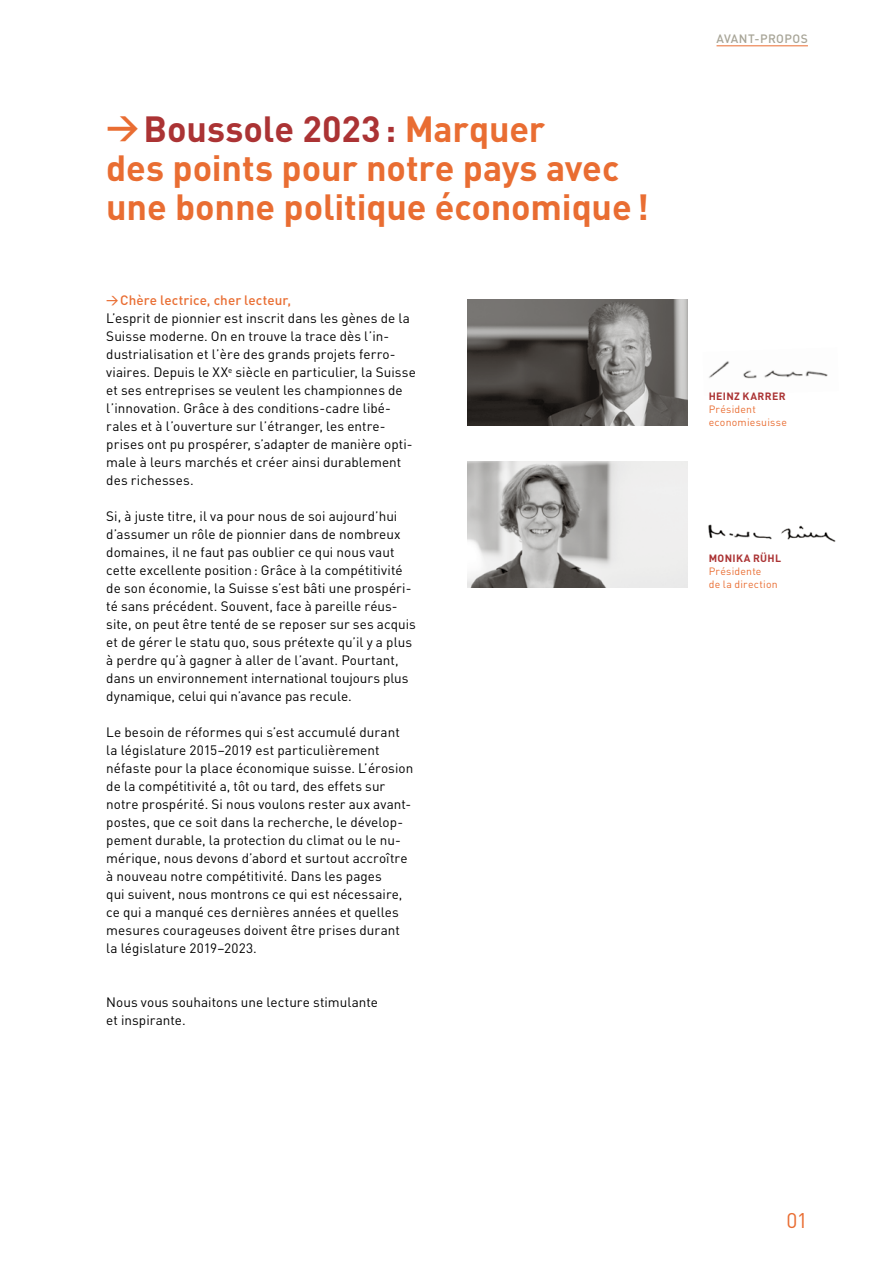
<style>
.page{position:relative;width:893px;height:1263px;background:#fff}
.page>*{position:absolute;margin:0;border:0;box-sizing:border-box;transform-origin:0 0}
.t1{font:700 36px/39px "DIN";letter-spacing:-.005em;color:#e96d32}
.t2{font:21px "DIN";color:#e96d32}
.t3{font:13.5px/18px "DIN";letter-spacing:.005em;color:#000}
.t4{font:500 12px "DIN";letter-spacing:.035em;color:#a7a496}
.t5{font:10.5px/12.8px "DIN";letter-spacing:.02em;color:#e96d32}
.t6{font:700 10.5px "DIN";letter-spacing:.03em;color:#ab3334}
.s1{font-size:32.4px}
.s2{color:#ab3334}
.s3{font-weight:500;font-size:12.15px;color:#e96d32}
.s4{font-weight:500;color:#e96d32}
</style>
<div class="page">
<img style="left:468px;top:461px;width:219px;height:126px">
<img style="left:468px;top:299px;width:219px;height:126px">
<img style="left:709px;top:361px;width:119px;height:18px">
<img style="left:708px;top:524px;width:128px;height:18px">
<hr style="left:716px;top:46px;width:92px;height:1px;background:#e96d32">
<h1 class="t1" style="left:106px;top:108px;width:544px"><span class="s1">→</span><span class="s2">Boussole 2023:</span> Marquer<br>des points pour notre pays avec une bonne politique économique!</h1>
<p class="t3" style="left:106px;top:291px;width:311px"><span class="s3">&gt;</span><span class="s4">Chère lectrice, cher lecteur,<br></span>L’esprit de pionnier est inscrit dans les gènes de la Suisse moderne. On en trouve la trace dès l’in&shy;dustrialisation et l’ère des grands projets ferro&shy;viaires. Depuis le XX<sup>e</sup> siècle en particulier, la Suisse et ses entreprises se veulent les championnes de l’innovation. Grâce à des conditions-cadre libé&shy;rales et à l’ouverture sur l’étranger, les entre&shy;prises ont pu prospérer, s’adapter de manière opti&shy;male à leurs marchés et créer ainsi durablement des richesses.</p>
<p class="t3" style="left:106px;top:507px;width:311px">Si, à juste titre, il va pour nous de soi aujourd’hui d’assumer un rôle de pionnier dans de nombreux domaines, il ne faut pas oublier ce qui nous vaut cette excellente position: Grâce à la compétitivité de son économie, la Suisse s’est bâti une prospéri&shy;té sans précédent. Souvent, face à pareille réus&shy;site, on peut être tenté de se reposer sur ses acquis et de gérer le statu quo, sous prétexte qu’il y a plus à perdre qu’à gagner à aller de l’avant. Pourtant, dans un environnement international toujours plus dynamique, celui qui n’avance pas recule.</p>
<p class="t3" style="left:106px;top:723px;width:308px">Le besoin de réformes qui s’est accumulé durant la législature 2015–2019 est particulièrement néfaste pour la place économique suisse. L’érosion de la compétitivité a, tôt ou tard, des effets sur notre prospérité. Si nous voulons rester aux avant&shy;postes, que ce soit dans la recherche, le dévelop&shy;pement durable, la protection du climat ou le nu&shy;mérique, nous devons d’abord et surtout accroître à nouveau notre compétitivité. Dans les pages<br>qui suivent, nous montrons ce qui est nécessaire, ce qui a manqué ces dernières années et quelles mesures courageuses doivent être prises durant la législature 2019–2023.</p>
<p class="t3" style="left:106px;top:993px;width:273px">Nous vous souhaitons une lecture stimulante et inspirante.</p>
<p class="t4" style="left:716px;top:31px;width:93px">AVANT-PROPOS</p>
<p class="t6" style="left:709px;top:389px;width:78px">HEINZ KARRER</p>
<p class="t5" style="left:709px;top:402px;width:80px">Président economiesuisse</p>
<p class="t6" style="left:709px;top:551px;width:74px">MONIKA RÜHL</p>
<p class="t5" style="left:709px;top:564px;width:70px">Présidente<br>de la direction</p>
<h2 class="t2" style="left:786px;top:1206px;width:23px">01</h2>
</div>
